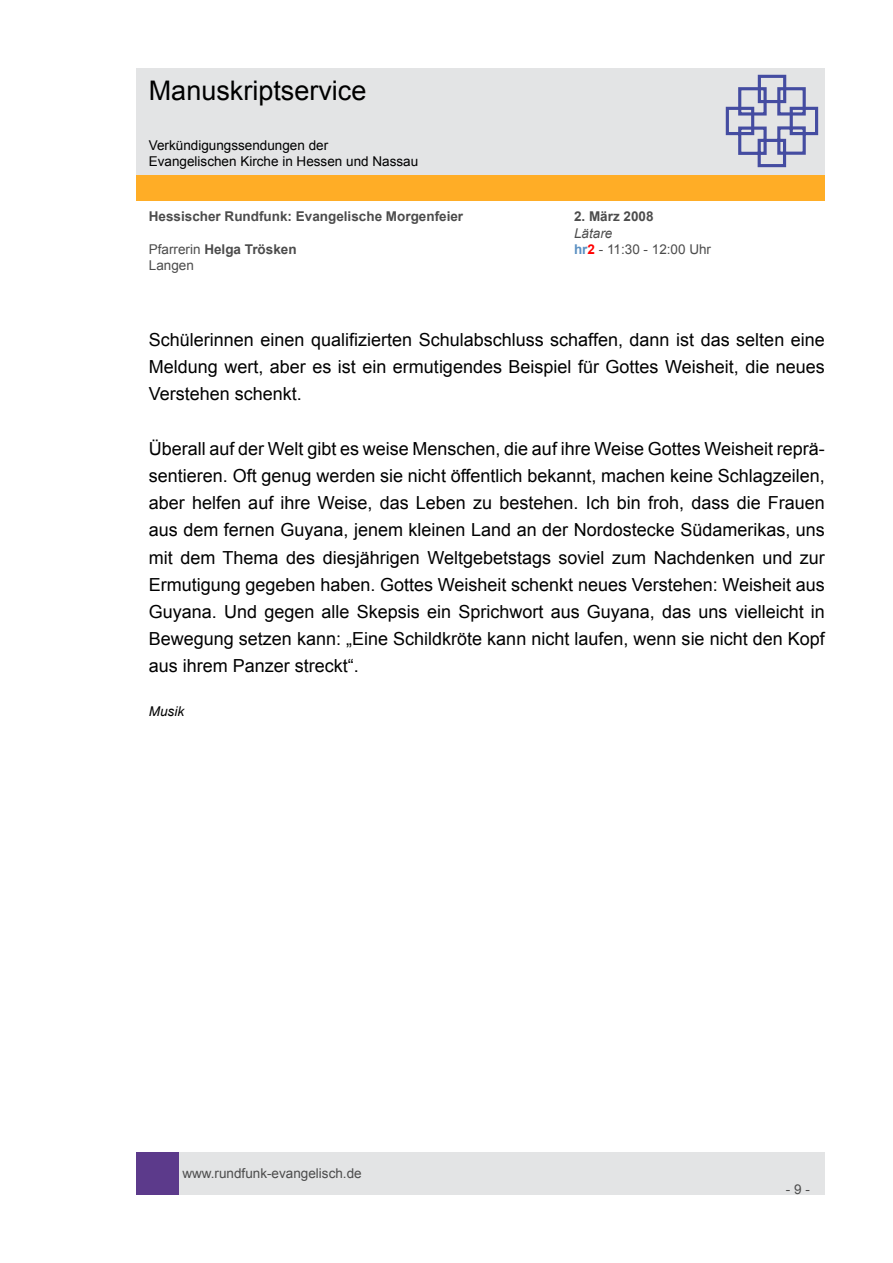
<style>
.page{position:relative;width:893px;height:1263px;background:#fff}
.page>*{position:absolute;margin:0;border:0;box-sizing:border-box;transform-origin:0 0}
.t1{font:27px "Arial";color:#000}
.t2{font:18px/27.2px "Arial";color:#000;text-align:justify}
.t3{font:700 13.5px "Arial";color:#4c4c4c}
.t4{font:13.5px/16.2px "Arial";color:#000}
.t5{font:13.5px "Arial";color:#4c4c4c}
.t6{font:italic 13.5px "Arial";color:#4c4c4c}
.t7{font:italic 13.5px "Arial";color:#000}
.s1{font-weight:400}
.s2{font-weight:700;color:#5b90c2}
.s3{font-weight:700;color:#f00}
</style>
<div class="page">
<div style="left:179px;top:1152px;width:646px;height:43px;background:#e3e4e5"></div>
<div style="left:136px;top:1152px;width:43px;height:43px;background:#5c3a8b"></div>
<div style="left:136px;top:175px;width:689px;height:26px;background:#ffad26"></div>
<div style="left:136px;top:68px;width:689px;height:106px;background:#e3e4e5"></div>
<svg style="left:725px;top:74px;width:94px;height:94px"></svg>
<h1 class="t1" style="left:149px;top:73px;width:219px">Manuskriptservice</h1>
<p class="t4" style="left:149px;top:137px;width:271px">Verkündigungssendungen der<br>Evangelischen Kirche in Hessen und Nassau</p>
<p class="t3" style="left:149px;top:208px;width:316px">Hessischer Rundfunk: Evangelische Morgenfeier</p>
<p class="t3" style="left:574px;top:208px;width:81px">2. März 2008</p>
<p class="t6" style="left:574px;top:224px;width:40px">Lätare</p>
<p class="t3" style="left:149px;top:240px;width:149px"><span class="s1">Pfarrerin</span> Helga Trösken</p>
<p class="t5" style="left:574px;top:240px;width:139px"><span class="s2">hr</span><span class="s3">2</span> - 11 :30 - 1 2:00 Uhr</p>
<p class="t5" style="left:149px;top:256px;width:47px">Langen</p>
<p class="t2" style="left:149px;top:326px;width:678px">Schülerinnen einen qualifizierten Schulabschluss schaffen, dann ist das selten eine Meldung wert, aber es ist ein ermutigendes Beispiel für Gottes Weisheit, die neues Verstehen schenkt.</p>
<p class="t2" style="left:149px;top:435px;width:678px">Überall auf der Welt gibt es weise Menschen, die auf ihre Weise Gottes Weisheit reprä&shy;sentieren. Oft genug werden sie nicht öffentlich bekannt, machen keine Schlagzeilen, aber helfen auf ihre Weise, das Leben zu bestehen. Ich bin froh, dass die Frauen aus dem fernen Guyana, jenem kleinen Land an der Nordostecke Südamerikas, uns mit dem Thema des diesjährigen Weltgebetstags soviel zum Nachdenken und zur Ermutigung gegeben haben. Gottes Weisheit schenkt neues Verstehen: Weisheit aus Guyana. Und gegen alle Skepsis ein Sprichwort aus Guyana, das uns vielleicht in Bewegung setzen kann: „Eine Schildkröte kann nicht laufen, wenn sie nicht den Kopf aus ihrem Panzer streckt“.</p>
<p class="t7" style="left:149px;top:702px;width:37px">Musik</p>
<p class="t5" style="left:182px;top:1164px;width:181px">www.rundfunk-evangelisch.de</p>
<p class="t5" style="left:786px;top:1180px;width:26px">- -</p>
</div>
